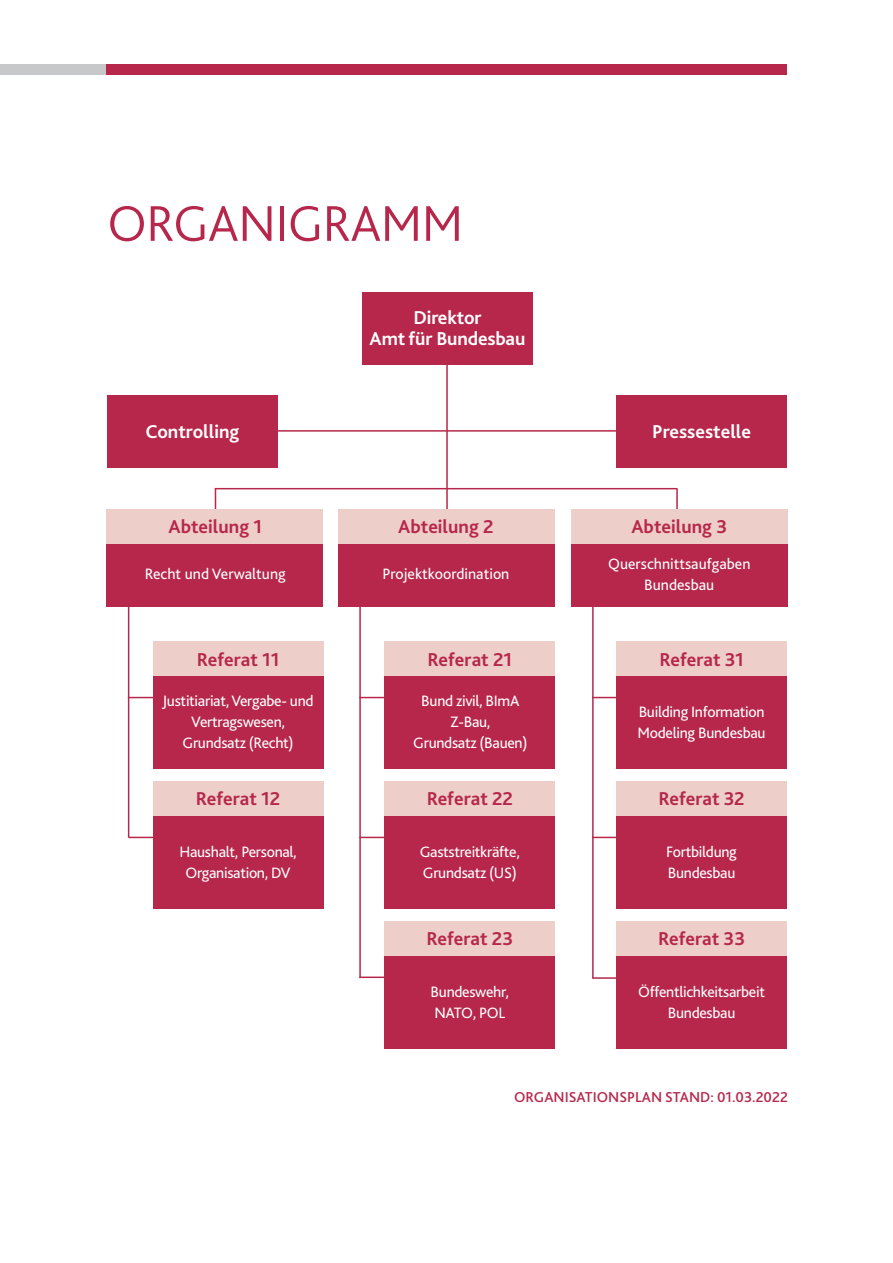
<style>
.page{position:relative;width:893px;height:1263px;background:#fff}
.page>*{position:absolute;margin:0;border:0;box-sizing:border-box;transform-origin:0 0}
.t1{font:300 52.5px "Bliss 2";letter-spacing:-.01em;color:#b6274b}
.t2{font:700 19.5px "Bliss 2";color:#b6274b}
.t3{font:700 19.5px/21px "Bliss 2";letter-spacing:-.01em;color:#fff;text-align:center}
.t4{font:15.75px/21px "Bliss 2";letter-spacing:-.02em;color:#fff;text-align:center}
.t5{font:15.75px/21px "Bliss 2";color:#fff;text-align:center}
.t6{font:500 15px "Bliss 2";color:#b6274b}
</style>
<div class="page">
<div style="left:0;top:64px;width:587px;height:10px;background:#c7c8ca"></div>
<div style="left:106px;top:64px;width:681px;height:10px;background:#b6274b"></div>
<hr style="left:215px;top:488px;width:1px;height:43px;background:#b6274b">
<hr style="left:676px;top:488px;width:2px;height:43px;background:#b6274b">
<hr style="left:359px;top:601px;width:2px;height:377px;background:#b6274b">
<hr style="left:359px;top:976px;width:43px;height:2px;background:#b6274b">
<hr style="left:359px;top:837px;width:43px;height:1px;background:#b6274b">
<hr style="left:359px;top:697px;width:43px;height:1px;background:#b6274b">
<hr style="left:592px;top:601px;width:2px;height:377px;background:#b6274b">
<hr style="left:592px;top:837px;width:43px;height:1px;background:#b6274b">
<hr style="left:592px;top:697px;width:43px;height:1px;background:#b6274b">
<hr style="left:592px;top:977px;width:43px;height:2px;background:#b6274b">
<hr style="left:128px;top:602px;width:1px;height:236px;background:#b6274b">
<hr style="left:128px;top:697px;width:42px;height:1px;background:#b6274b">
<hr style="left:129px;top:837px;width:42px;height:1px;background:#b6274b">
<hr style="left:446px;top:364px;width:2px;height:163px;background:#b6274b">
<hr style="left:270px;top:430px;width:365px;height:2px;background:#b6274b">
<hr style="left:215px;top:488px;width:462px;height:1px;background:#b6274b">
<div style="left:362px;top:292px;width:170px;height:72px;background:#b6274b"></div>
<div style="left:107px;top:395px;width:170px;height:73px;background:#b6274b"></div>
<div style="left:106px;top:510px;width:217px;height:97px;background:#b6274b"></div>
<div style="left:153px;top:641px;width:170px;height:128px;background:#b6274b"></div>
<div style="left:385px;top:641px;width:170px;height:128px;background:#b6274b"></div>
<div style="left:617px;top:641px;width:170px;height:128px;background:#b6274b"></div>
<div style="left:153px;top:781px;width:170px;height:128px;background:#b6274b"></div>
<div style="left:385px;top:781px;width:170px;height:128px;background:#b6274b"></div>
<div style="left:385px;top:921px;width:170px;height:128px;background:#b6274b"></div>
<div style="left:617px;top:781px;width:170px;height:128px;background:#b6274b"></div>
<div style="left:617px;top:921px;width:170px;height:128px;background:#b6274b"></div>
<div style="left:571px;top:510px;width:217px;height:97px;background:#b6274b"></div>
<div style="left:338px;top:510px;width:217px;height:97px;background:#b6274b"></div>
<div style="left:617px;top:395px;width:170px;height:73px;background:#b6274b"></div>
<div style="left:106px;top:510px;width:217px;height:34px;background:#edcec9"></div>
<div style="left:153px;top:641px;width:170px;height:34px;background:#edcec9"></div>
<div style="left:153px;top:781px;width:170px;height:34px;background:#edcec9"></div>
<div style="left:385px;top:781px;width:170px;height:34px;background:#edcec9"></div>
<div style="left:385px;top:921px;width:170px;height:34px;background:#edcec9"></div>
<div style="left:385px;top:641px;width:170px;height:34px;background:#edcec9"></div>
<div style="left:617px;top:781px;width:170px;height:34px;background:#edcec9"></div>
<div style="left:617px;top:921px;width:170px;height:34px;background:#edcec9"></div>
<div style="left:617px;top:641px;width:170px;height:34px;background:#edcec9"></div>
<div style="left:338px;top:510px;width:217px;height:34px;background:#edcec9"></div>
<div style="left:571px;top:510px;width:217px;height:34px;background:#edcec9"></div>
<h1 class="t1" style="left:107px;top:191px;width:357px">ORGANIGRAMM</h1>
<p class="t3" style="left:370px;top:307px;width:157px">Direktor<br>Amt für Bundesbau</p>
<p class="t3" style="left:145px;top:421px;width:95px">Controlling</p>
<p class="t3" style="left:652px;top:421px;width:101px">Pressestelle</p>
<p class="t2" style="left:168px;top:515px;width:95px">Abteilung 1</p>
<p class="t5" style="left:145px;top:563px;width:143px">Recht und Verwaltung</p>
<p class="t2" style="left:398px;top:515px;width:97px">Abteilung 2</p>
<p class="t2" style="left:631px;top:515px;width:97px">Abteilung 3</p>
<p class="t5" style="left:382px;top:563px;width:129px">Projektkoordination</p>
<p class="t5" style="left:608px;top:553px;width:144px">Querschnittsaufgaben<br>Bundesbau</p>
<p class="t2" style="left:197px;top:647px;width:84px">Referat 11</p>
<p class="t2" style="left:428px;top:647px;width:86px">Referat 21</p>
<p class="t2" style="left:659px;top:647px;width:86px">Referat 31</p>
<p class="t4" style="left:163px;top:690px;width:153px">Justitiariat, Vergabe- und<br>Vertragswesen,<br>Grundsatz (Recht)</p>
<p class="t4" style="left:413px;top:690px;width:116px">Bund zivil, BImA<br>Z-Bau,<br>Grundsatz (Bauen)</p>
<p class="t4" style="left:637px;top:701px;width:130px;text-align:left">Building Information<br>Modeling Bundesbau</p>
<p class="t2" style="left:196px;top:786px;width:86px">Referat 12</p>
<p class="t2" style="left:427px;top:786px;width:88px">Referat 22</p>
<p class="t2" style="left:658px;top:786px;width:88px">Referat 32</p>
<p class="t4" style="left:179px;top:841px;width:119px">Haushalt, Personal,<br>Organisation, DV</p>
<p class="t4" style="left:420px;top:841px;width:102px;text-align:left">Gaststreitkräfte,<br>Grundsatz (US)</p>
<p class="t4" style="left:666px;top:841px;width:72px;text-align:left">Fortbildung<br>Bundesbau</p>
<p class="t2" style="left:426px;top:926px;width:88px">Referat 23</p>
<p class="t2" style="left:658px;top:926px;width:89px">Referat 33</p>
<p class="t4" style="left:431px;top:980px;width:80px;text-align:left">Bundeswehr,<br>NATO, POL</p>
<p class="t4" style="left:638px;top:980px;width:128px">Öffentlichkeitsarbeit<br>Bundesbau</p>
<p class="t6" style="left:514px;top:1087px;width:275px">ORGANISATIONSPLAN STAND: 01.03.2022</p>
</div>
